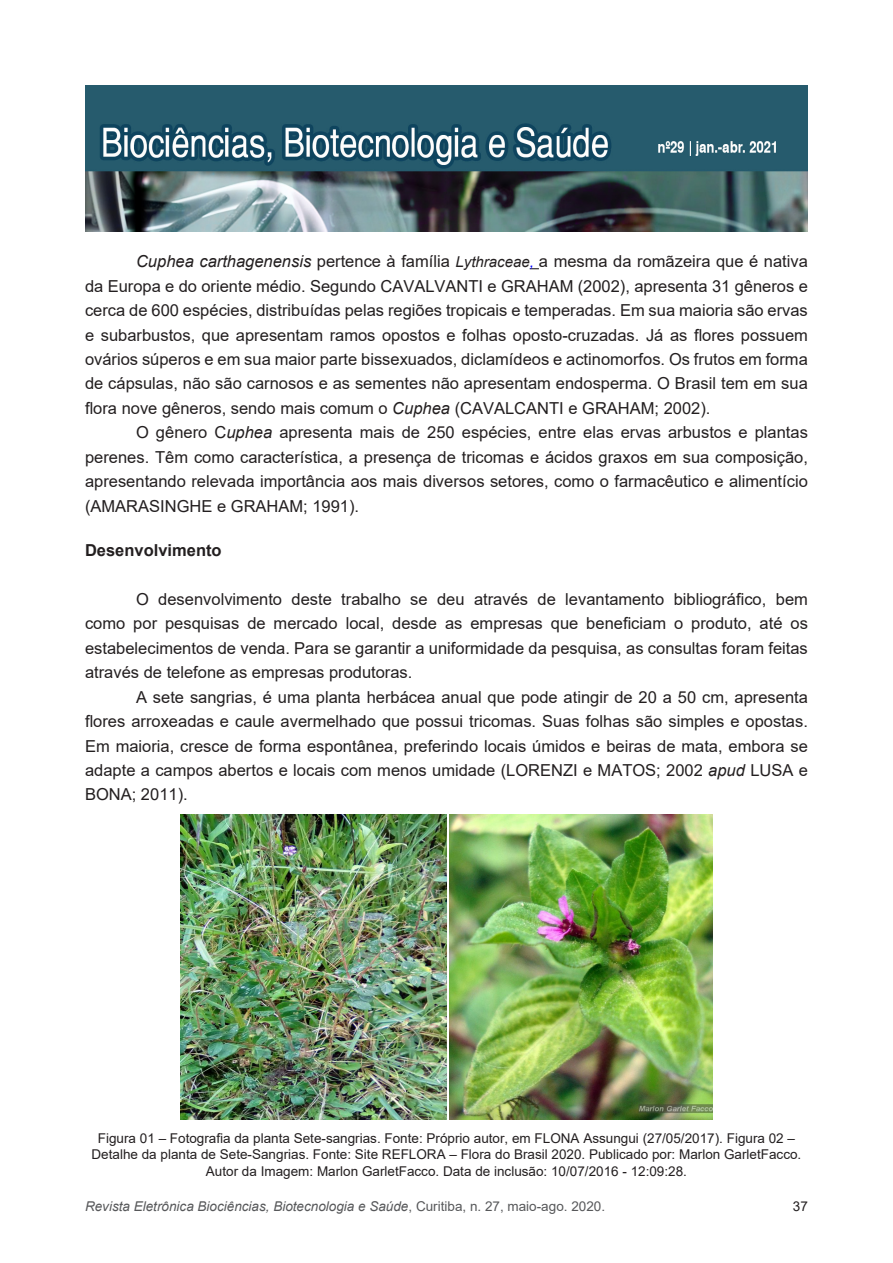
<style>
.page{position:relative;width:893px;height:1263px;background:#fff}
.page>*{position:absolute;margin:0;border:0;box-sizing:border-box;transform-origin:0 0}
.bio_texto{font:16.5px/24.5px "Arial";color:#231f20;text-align:justify}
.bio_subtítulo{font:700 16.5px "Arial";color:#231f20}
.bio_legenda{font:13.5px/16.2px "Arial";color:#231f20;text-align:center}
.t1{font:italic 13.5px "Arial";color:#57585a}
.s1{font-style:italic}
.s2{font-style:italic;font-size:15px}
.s3{font-style:italic;font-size:15px;color:#00f}
.s4{font-style:normal}
</style>
<div class="page">
<img style="left:85px;top:85px;width:723px;height:146px">
<img style="left:449px;top:814px;width:263px;height:306px">
<img style="left:181px;top:814px;width:265px;height:305px">
<p class="bio_texto" style="left:85px;top:249px;width:724px;text-indent:51px"><span class="s1">Cuphea carthagenensis</span> pertence à família <span class="s2">Lythraceae</span><span class="s3">,</span> a mesma da romãzeira que é nativa da Europa e do oriente médio. Segundo CAVALVANTI e GRAHAM (2002), apresenta 31 gêneros e cerca de 600 espécies, distribuídas pelas regiões tropicais e temperadas. Em sua maioria são ervas e subarbustos, que apresentam ramos opostos e folhas oposto-cruzadas. Já as flores possuem ovários súperos e em sua maior parte bissexuados, diclamídeos e actinomorfos. Os frutos em forma de cápsulas, não são carnosos e as sementes não apresentam endosperma. O Brasil tem em sua flora nove gêneros, sendo mais comum o <span class="s1">Cuphea</span> (CAVALCANTI e GRAHAM; 2002).</p>
<p class="bio_texto" style="left:85px;top:420px;width:724px;text-indent:51px">O gênero C<span class="s1">uphea</span> apresenta mais de 250 espécies, entre elas ervas arbustos e plantas perenes. Têm como característica, a presença de tricomas e ácidos graxos em sua composição, apresentando relevada importância aos mais diversos setores, como o farmacêutico e alimentício (AMARASINGHE e GRAHAM; 1991).</p>
<p class="bio_subtítulo" style="left:85px;top:538px;width:138px">Desenvolvimento</p>
<p class="bio_texto" style="left:85px;top:587px;width:724px;text-indent:51px">O desenvolvimento deste trabalho se deu através de levantamento bibliográfico, bem como por pesquisas de mercado local, desde as empresas que beneficiam o produto, até os estabelecimentos de venda. Para se garantir a uniformidade da pesquisa, as consultas foram feitas através de telefone as empresas produtoras.</p>
<p class="bio_texto" style="left:85px;top:684px;width:724px;text-indent:51px">A sete sangrias, é uma planta herbácea anual que pode atingir de 20 a 50 cm, apresenta flores arroxeadas e caule avermelhado que possui tricomas. Suas folhas são simples e opostas.<br>Em maioria, cresce de forma espontânea, preferindo locais úmidos e beiras de mata, embora se adapte a campos abertos e locais com menos umidade (LORENZI e MATOS; 2002 <span class="s1">apud</span> LUSA e BONA; 2011).</p>
<p class="bio_legenda" style="left:92px;top:1130px;width:711px">Figura 01 – Fotografia da planta Sete-sangrias. Fonte: Próprio autor, em FLONA Assungui (27/05/2017). Figura 02 –<br>Detalhe da planta de Sete-Sangrias. Fonte: Site REFLORA – Flora do Brasil 2020. Publicado por: Marlon GarletFacco.<br>Autor da Imagem: Marlon GarletFacco. Data de inclusão: 10/07/2016 - 12:09:28.</p>
<p class="t1" style="left:85px;top:1197px;width:522px">Revista Eletrônica Biociências, Biotecnologia e Saúde<span class="s4">, Curitiba, n. 27, maio-ago. 2020.</span></p>
<p class="bio_legenda" style="left:793px;top:1198px;width:17px">37</p>
</div>
